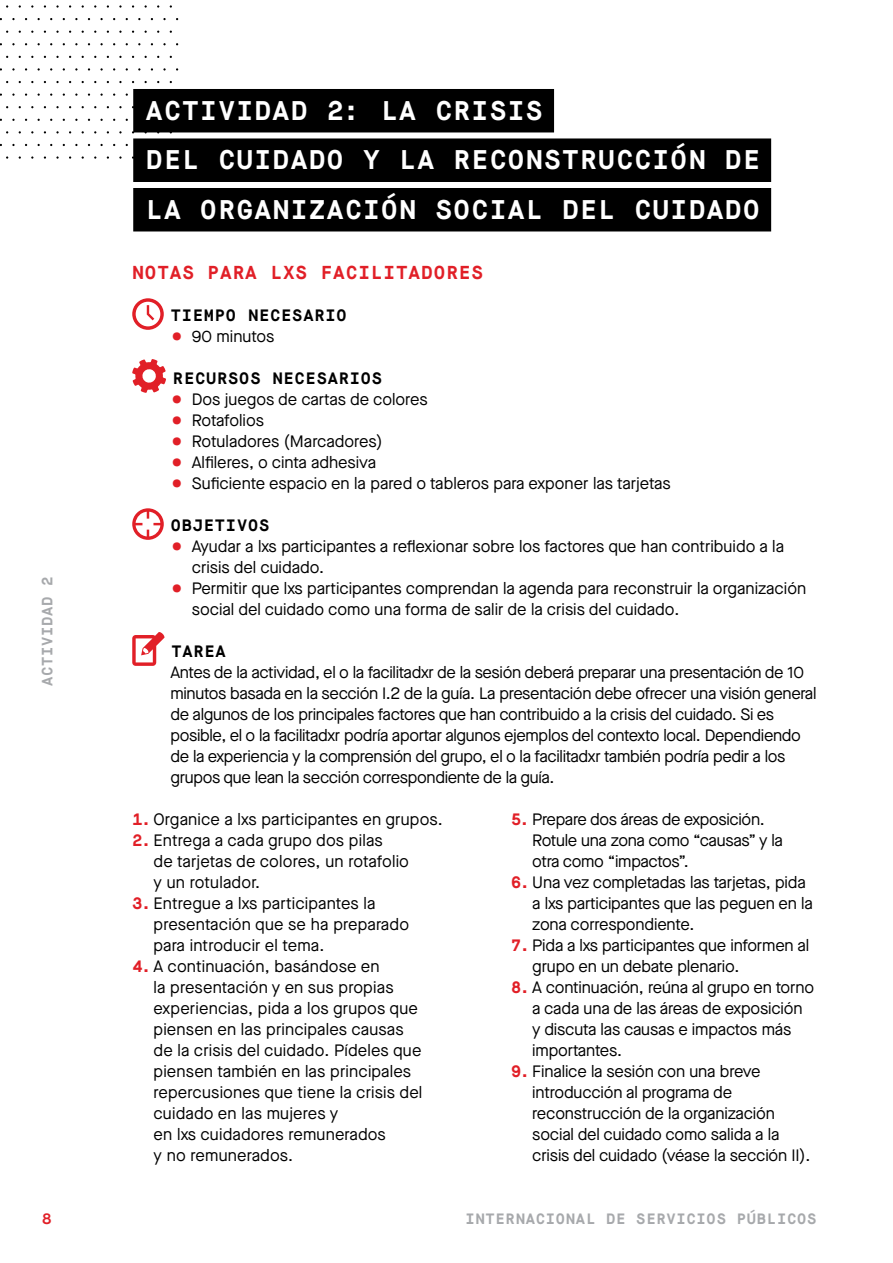
<style>
.page{position:relative;width:893px;height:1263px;background:#fff}
.page>*{position:absolute;margin:0;border:0;box-sizing:border-box;transform-origin:0 0}
.t1{font:700 27px/49.5px "Maison Mono";letter-spacing:.05em;color:#fff}
.t2{font:700 18.75px "Maison Mono";letter-spacing:.05em;color:#e11f27}
.t3{font:16.5px/21px "Maison Neue";letter-spacing:-.01em;color:#000}
.t4{font:16.5px "Maison Neue";letter-spacing:.01em;color:#000}
.t5{font:700 16.5px "Maison Mono";letter-spacing:.05em;color:#000}
.t6{font:700 15px "Maison Mono";letter-spacing:.05em;color:#a7a9ac}
.t7{font:600 15px "Maison Neue";color:#e11f27}
.s1{font-weight:700;font-size:31.5px;color:#e11f27}
.s2{font-family:"Maison Mono";font-weight:700;color:#e11f27}
</style>
<div class="page">
<div style="left:133px;top:89px;width:421px;height:43px;background:#000"></div>
<div style="left:133px;top:138px;width:638px;height:44px;background:#000"></div>
<div style="left:133px;top:188px;width:638px;height:43px;background:#000"></div>
<svg style="left:132px;top:298px;width:32px;height:32px"></svg>
<svg style="left:132px;top:359px;width:34px;height:34px"></svg>
<svg style="left:132px;top:508px;width:32px;height:32px"></svg>
<svg style="left:132px;top:632px;width:33px;height:34px"></svg>
<p class="t6" style="left:38px;top:686px;width:111px;rotate:-90deg">ACTIVIDAD 2</p>
<h1 class="t1" style="left:146px;top:86px;width:615px">ACTIVIDAD 2: LA CRISIS<br>DEL CUIDADO Y LA RECONSTRUCCIÓN DE<br>LA ORGANIZACIÓN SOCIAL DEL CUIDADO</h1>
<p class="t2" style="left:132px;top:261px;width:352px">NOTAS PARA LXS FACILITADORES</p>
<p class="t5" style="left:171px;top:305px;width:178px">TIEMPO NECESARIO</p>
<p class="t3" style="left:171px;top:325px;width:105px"><span class="s1">•</span> 90 minutos</p>
<p class="t5" style="left:173px;top:368px;width:211px">RECURSOS NECESARIOS</p>
<p class="t3" style="left:171px;top:388px;width:259px"><span class="s1">•</span> Dos juegos de cartas de colores</p>
<p class="t3" style="left:171px;top:409px;width:95px"><span class="s1">•</span> Rotafolios</p>
<p class="t3" style="left:171px;top:430px;width:214px"><span class="s1">•</span> Rotuladores (Marcadores)</p>
<p class="t3" style="left:171px;top:451px;width:207px"><span class="s1">•</span> Alfileres, o cinta adhesiva</p>
<p class="t3" style="left:171px;top:472px;width:502px"><span class="s1">•</span> Suficiente espacio en la pared o tableros para exponer las tarjetas</p>
<p class="t5" style="left:171px;top:515px;width:100px">OBJETIVOS</p>
<p class="t3" style="left:192px;top:535px;width:594px;text-indent:-21px"><span class="s1">•</span> Ayudar a lxs participantes a reflexionar sobre los factores que han contribuido a la crisis del cuidado.</p>
<p class="t3" style="left:192px;top:577px;width:616px;text-indent:-21px"><span class="s1">•</span> Permitir que lxs participantes comprendan la agenda para reconstruir la organización social del cuidado como una forma de salir de la crisis del cuidado.</p>
<p class="t5" style="left:171px;top:641px;width:56px">TAREA</p>
<p class="t3" style="left:170px;top:661px;width:647px">Antes de la actividad, el o la facilitadxr de la sesión deberá preparar una presentación de 10 minutos basada en la sección I.2 de la guía. La presentación debe ofrecer una visión general de algunos de los principales factores que han contribuido a la crisis del cuidado. Si es posible, el o la facilitadxr podría aportar algunos ejemplos del contexto local. Dependiendo de la experiencia y la comprensión del grupo, el o la facilitadxr también podría pedir a los grupos que lean la sección correspondiente de la guía.</p>
<p class="t4" style="left:132px;top:808px;width:312px"><span class="s2">1.</span>Organice a lxs participantes en grupos.</p>
<p class="t4" style="left:132px;top:829px;width:252px"><span class="s2">2.</span>Entrega a cada grupo dos pilas</p>
<p class="t4" style="left:153px;top:850px;width:257px">de tarjetas de colores, un rotafolio</p>
<p class="t4" style="left:153px;top:871px;width:108px">y un rotulador.</p>
<p class="t4" style="left:132px;top:892px;width:245px"><span class="s2">3.</span>Entregue a lxs participantes la</p>
<p class="t4" style="left:153px;top:913px;width:257px">presentación que se ha preparado</p>
<p class="t4" style="left:153px;top:934px;width:172px">para introducir el tema.</p>
<p class="t4" style="left:132px;top:955px;width:249px"><span class="s2">4.</span>A continuación, basándose en</p>
<p class="t4" style="left:153px;top:976px;width:242px">la presentación y en sus propias</p>
<p class="t4" style="left:153px;top:997px;width:266px">experiencias, pida a los grupos que</p>
<p class="t4" style="left:153px;top:1018px;width:252px">piensen en las principales causas</p>
<p class="t4" style="left:153px;top:1039px;width:270px">de la crisis del cuidado. Pídeles que</p>
<p class="t4" style="left:153px;top:1060px;width:259px">piensen también en las principales</p>
<p class="t4" style="left:153px;top:1081px;width:270px">repercusiones que tiene la crisis del</p>
<p class="t4" style="left:153px;top:1102px;width:186px">cuidado en las mujeres y</p>
<p class="t4" style="left:153px;top:1123px;width:234px">en lxs cuidadores remunerados</p>
<p class="t4" style="left:153px;top:1144px;width:141px">y no remunerados.</p>
<p class="t3" style="left:511px;top:808px;width:255px"><span class="s2">5.</span>Prepare dos áreas de exposición.</p>
<p class="t3" style="left:532px;top:829px;width:252px">Rotule una zona como “causas” y la</p>
<p class="t3" style="left:532px;top:850px;width:158px">otra como “impactos”.</p>
<p class="t3" style="left:511px;top:871px;width:296px"><span class="s2">6.</span>Una vez completadas las tarjetas, pida</p>
<p class="t3" style="left:532px;top:892px;width:282px">a lxs participantes que las peguen en la</p>
<p class="t3" style="left:532px;top:913px;width:164px">zona correspondiente.</p>
<p class="t3" style="left:511px;top:934px;width:300px"><span class="s2">7.</span>Pida a lxs participantes que informen al</p>
<p class="t3" style="left:532px;top:955px;width:209px">grupo en un debate plenario.</p>
<p class="t3" style="left:511px;top:977px;width:305px"><span class="s2">8.</span>A continuación, reúna al grupo en torno</p>
<p class="t3" style="left:532px;top:998px;width:272px">a cada una de las áreas de exposición</p>
<p class="t3" style="left:532px;top:1019px;width:261px">y discuta las causas e impactos más</p>
<p class="t3" style="left:532px;top:1040px;width:91px">importantes.</p>
<p class="t3" style="left:511px;top:1061px;width:251px"><span class="s2">9.</span>Finalice la sesión con una breve</p>
<p class="t3" style="left:532px;top:1082px;width:201px">introducción al programa de</p>
<p class="t3" style="left:532px;top:1103px;width:244px">reconstrucción de la organización</p>
<p class="t3" style="left:532px;top:1124px;width:249px">social del cuidado como salida a la</p>
<p class="t3" style="left:532px;top:1145px;width:280px">crisis del cuidado (véase la sección II).</p>
<p class="t7" style="left:42px;top:1208px;width:10px">8</p>
<p class="t6" style="left:465px;top:1209px;width:353px">INTERNACIONAL DE SERVICIOS PÚBLICOS</p>
</div>
